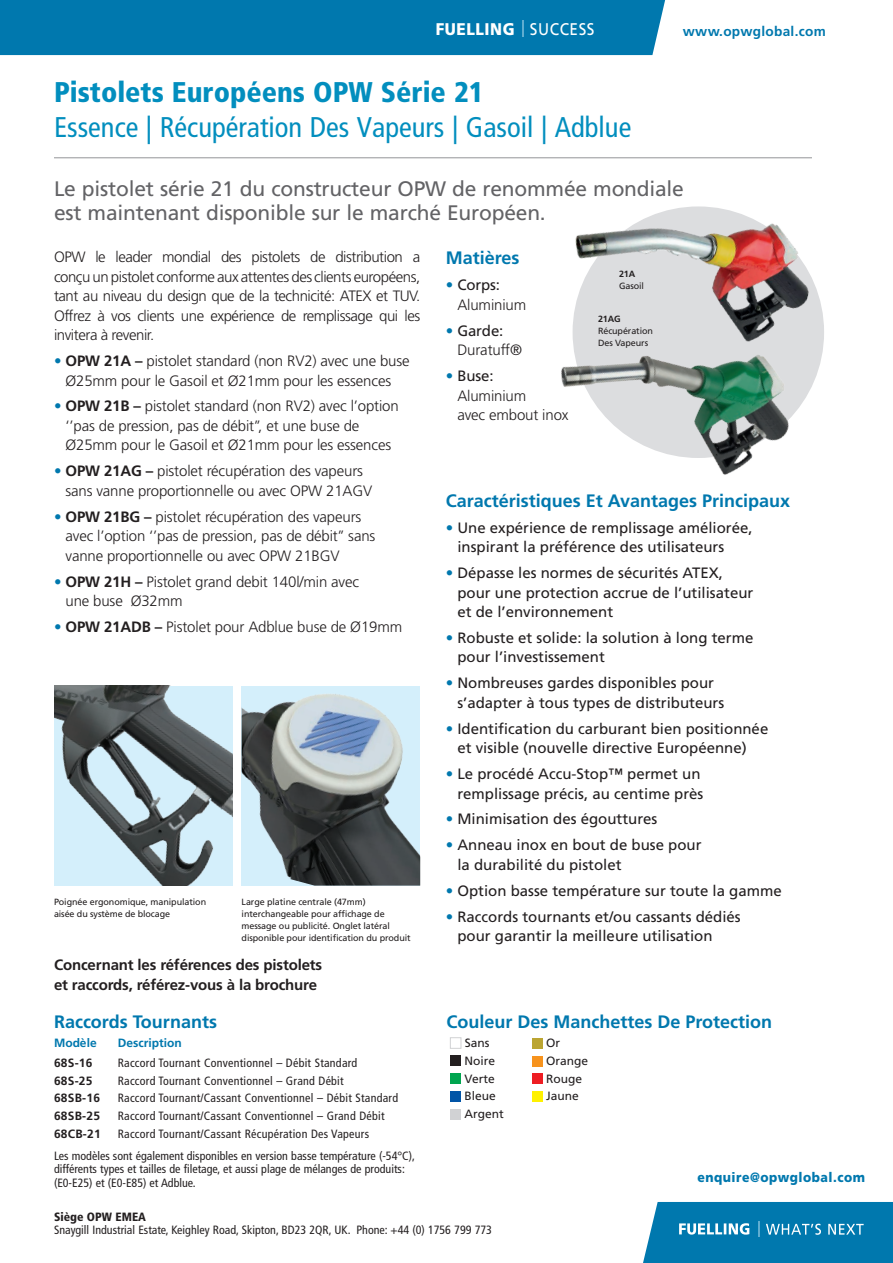
<style>
.page{position:relative;width:893px;height:1263px;background:#fff}
.page>*{position:absolute;margin:0;border:0;box-sizing:border-box;transform-origin:0 0}
.t1{font:condensed 28.5px "Frutiger LT Std";color:#028ebe}
.t2{font:900 condensed 28.5px "Frutiger LT Std";color:#028ebe}
.t3{font:21px/24px "Frutiger LT Std";letter-spacing:-.01em;color:#636366}
.t4{font:700 18px "Frutiger LT Std";color:#0078ae}
.t5{font:900 16.8px "Frutiger LT Std";letter-spacing:.035em;color:#fff;scale:.91 1}
.t6{font:16.8px "Frutiger LT Std";letter-spacing:.035em;color:#fff;scale:.91 1}
.t7{font:300 15px/19.5px "Frutiger LT Std";letter-spacing:-.01em;color:#231f20}
.t8{font:15px/19.5px "Frutiger LT Std";color:#231f20}
.t9{font:700 15px/19.5px "Frutiger LT Std";letter-spacing:-.01em;color:#231f20}
.t10{font:700 13.65px "Frutiger LT Std";letter-spacing:.02em;color:#0078ae}
.t11{font:900 13.5px "Frutiger LT Std";letter-spacing:.04em;color:#0078ae;scale:.91 1}
.t12{font:condensed 12px/13.5px "Frutiger LT Std";color:#231f20}
.t13{font:condensed 12px "Frutiger LT Std";letter-spacing:.02em;color:#231f20}
.t14{font:12px "Frutiger LT Std";color:#231f20}
.t15{font:700 12px "Frutiger LT Std";letter-spacing:.02em;color:#231f20}
.t16{font:700 12px "Frutiger LT Std";color:#0078ae}
.t17{font:9px/12px "Frutiger LT Std";letter-spacing:-.01em;color:#231f20}
.s1{font-weight:400;color:#0078ae}
.s2{font-weight:700}
.s3{font-weight:400}
.s4{color:#0078ae}
.s5{font-weight:900}
</style>
<div class="page">
<hr style="left:54px;top:157px;width:758px;height:1px;background:#939598">
<div style="left:0;top:0;width:665px;height:55px;background:#0078ae"></div>
<svg style="left:643px;top:1202px;width:250px;height:61px;background:#1382b4"></svg>
<div style="left:450px;top:1037px;width:11px;height:11px;border:1px solid #d1d2d4"></div>
<div style="left:450px;top:1056px;width:11px;height:10px;background:#231f20"></div>
<div style="left:450px;top:1073px;width:11px;height:11px;background:#00a54f"></div>
<div style="left:450px;top:1091px;width:11px;height:11px;background:#0154a6"></div>
<div style="left:450px;top:1109px;width:11px;height:10px;background:#d1d2d4"></div>
<div style="left:532px;top:1038px;width:10px;height:11px;background:#bba532"></div>
<div style="left:532px;top:1056px;width:10px;height:10px;background:#f7931d"></div>
<div style="left:532px;top:1073px;width:10px;height:11px;background:#ee1d23"></div>
<div style="left:532px;top:1091px;width:10px;height:11px;background:#fff101"></div>
<img style="left:561px;top:377px;width:255px;height:98px">
<img style="left:561px;top:206px;width:263px;height:171px">
<img style="left:242px;top:686px;width:178px;height:200px">
<img style="left:54px;top:686px;width:179px;height:200px">
<p class="t5" style="left:436px;top:19px;width:88px">FUELLING</p>
<p class="t6" style="left:530px;top:19px;width:73px">SUCCESS</p>
<p class="t10" style="left:683px;top:24px;width:144px">www.opwglobal.com</p>
<p class="t2" style="left:54px;top:75px;width:431px">Pistolets Européens OPW Série 21</p>
<p class="t1" style="left:54px;top:110px;width:579px">Essence | Récupération Des Vapeurs | Gasoil | Adblue</p>
<p class="t3" style="left:54px;top:177px;width:631px">Le pistolet série 21 du constructeur OPW de renommée mondiale est maintenant disponible sur le marché Européen.</p>
<p class="t7" style="left:54px;top:247px;width:368px;text-align:justify">OPW le leader mondial des pistolets de distribution a conçu un pistolet conforme aux attentes des clients européens, tant au niveau du design que de la technicité: ATEX et TUV.<br>Offrez à vos clients une expérience de remplissage qui les invitera à revenir.</p>
<p class="t7" style="left:54px;top:351px;width:357px;text-align:center"><span class="s1">•</span> <span class="s2">OPW 21A –</span> pistolet standard (non RV2) avec une buse<br>Ø25mm pour le Gasoil et Ø21mm pour les essences</p>
<p class="t7" style="left:66px;top:397px;width:335px;text-indent:-12px"><span class="s1">•</span> <span class="s2">OPW 21B –</span> pistolet standard (non RV2) avec l’option ‘’pas de pression, pas de débit’’, et une buse de<br>Ø25mm pour le Gasoil et Ø21mm pour les essences</p>
<p class="t7" style="left:66px;top:462px;width:308px;text-indent:-12px"><span class="s1">•</span> <span class="s2">OPW 21AG –</span> pistolet récupération des vapeurs sans vanne proportionnelle ou avec OPW 21AGV</p>
<p class="t7" style="left:66px;top:507px;width:311px;text-indent:-12px"><span class="s1">•</span> <span class="s2">OPW 21BG –</span> pistolet récupération des vapeurs avec l’option ‘’pas de pression, pas de débit’’ sans vanne proportionnelle ou avec OPW 21BGV</p>
<p class="t7" style="left:66px;top:572px;width:295px;text-indent:-12px"><span class="s1">•</span> <span class="s2">OPW 21H –</span> Pistolet grand debit 140l/min avec une buse Ø32mm</p>
<p class="t7" style="left:54px;top:617px;width:350px"><span class="s1">•</span> <span class="s2">OPW 21ADB –</span> Pistolet pour Adblue buse de Ø19mm</p>
<p class="t17" style="left:54px;top:896px;width:154px">Poignée ergonomique, manipulation aisée du système de blocage</p>
<p class="t17" style="left:242px;top:896px;width:171px">Large platine centrale (47mm) interchangeable pour affichage de message ou publicité. Onglet latéral disponible pour identification du produit</p>
<p class="t9" style="left:54px;top:955px;width:270px">Concernant les références des pistolets et raccords, référez-vous à la brochure</p>
<p class="t4" style="left:54px;top:1011px;width:164px">Raccords Tournants</p>
<p class="t16" style="left:54px;top:1036px;width:44px">Modèle</p>
<p class="t16" style="left:118px;top:1036px;width:65px">Description</p>
<p class="t15" style="left:54px;top:1056px;width:40px">68S-16</p>
<p class="t13" style="left:118px;top:1056px;width:241px">Raccord Tournant Conventionnel – Débit Standard</p>
<p class="t15" style="left:54px;top:1073px;width:40px">68S-25</p>
<p class="t13" style="left:118px;top:1073px;width:227px">Raccord Tournant Conventionnel – Grand Débit</p>
<p class="t15" style="left:54px;top:1091px;width:48px">68SB-16</p>
<p class="t13" style="left:118px;top:1091px;width:282px">Raccord Tournant/Cassant Conventionnel – Débit Standard</p>
<p class="t15" style="left:54px;top:1109px;width:48px">68SB-25</p>
<p class="t13" style="left:118px;top:1109px;width:268px">Raccord Tournant/Cassant Conventionnel – Grand Débit</p>
<p class="t15" style="left:54px;top:1127px;width:48px">68CB-21</p>
<p class="t13" style="left:118px;top:1127px;width:253px">Raccord Tournant/Cassant Récupération Des Vapeurs</p>
<p class="t12" style="left:54px;top:1149px;width:362px">Les modèles sont également disponibles en version basse température (-54°C), différents types et tailles de filetage, et aussi plage de mélanges de produits: (E0-E25) et (E0-E85) et Adblue.</p>
<p class="t4" style="left:446px;top:248px;width:75px">Matières</p>
<p class="t7" style="left:457px;top:276px;width:70px;text-indent:-12px"><span class="s1">•</span> <span class="s3">Corps:<br></span>Aluminium</p>
<p class="t7" style="left:457px;top:321px;width:66px;text-indent:-12px"><span class="s1">•</span> <span class="s3">Garde:<br></span>Duratuff®</p>
<p class="t7" style="left:457px;top:366px;width:113px;text-indent:-12px"><span class="s1">•</span> <span class="s3">Buse:<br></span>Aluminium<br>avec embout inox</p>
<p class="t17" style="left:619px;top:267px;width:27px"><span class="s2">21A<br></span>Gasoil</p>
<p class="t17" style="left:598px;top:313px;width:57px"><span class="s2">21AG<br></span>Récupération<br>Des Vapeurs</p>
<p class="t4" style="left:446px;top:490px;width:346px">Caractéristiques Et Avantages Principaux</p>
<p class="t8" style="left:457px;top:518px;width:297px;text-indent:-12px"><span class="s4">•</span> Une expérience de remplissage améliorée, inspirant la préférence des utilisateurs</p>
<p class="t8" style="left:457px;top:563px;width:297px;text-indent:-12px"><span class="s4">•</span> Dépasse les normes de sécurités ATEX, pour une protection accrue de l’utilisateur et de l’environnement</p>
<p class="t8" style="left:457px;top:628px;width:297px;text-indent:-12px"><span class="s4">•</span> Robuste et solide: la solution à long terme pour l’investissement</p>
<p class="t8" style="left:457px;top:673px;width:268px;text-indent:-12px"><span class="s4">•</span> Nombreuses gardes disponibles pour s’adapter à tous types de distributeurs</p>
<p class="t8" style="left:457px;top:719px;width:312px;text-indent:-12px"><span class="s4">•</span> Identification du carburant bien positionnée et visible (nouvelle directive Européenne)</p>
<p class="t8" style="left:446px;top:764px;width:259px;text-align:right"><span class="s4">•</span> Le procédé Accu-Stop™ permet un remplissage précis, au centime près</p>
<p class="t8" style="left:446px;top:809px;width:213px"><span class="s4">•</span> Minimisation des égouttures</p>
<p class="t8" style="left:457px;top:835px;width:246px;text-indent:-12px"><span class="s4">•</span> Anneau inox en bout de buse pour la durabilité du pistolet</p>
<p class="t8" style="left:446px;top:881px;width:337px"><span class="s4">•</span> Option basse température sur toute la gamme</p>
<p class="t8" style="left:457px;top:907px;width:285px;text-indent:-12px"><span class="s4">•</span> Raccords tournants et/ou cassants dédiés pour garantir la meilleure utilisation</p>
<p class="t4" style="left:446px;top:1011px;width:327px">Couleur Des Manchettes De Protection</p>
<p class="t14" style="left:465px;top:1036px;width:26px">Sans</p>
<p class="t14" style="left:464px;top:1053px;width:32px">Noire</p>
<p class="t14" style="left:464px;top:1071px;width:32px">Verte</p>
<p class="t14" style="left:464px;top:1089px;width:33px">Bleue</p>
<p class="t14" style="left:464px;top:1107px;width:41px">Argent</p>
<p class="t14" style="left:546px;top:1036px;width:16px">Or</p>
<p class="t14" style="left:546px;top:1054px;width:44px">Orange</p>
<p class="t14" style="left:546px;top:1071px;width:37px">Rouge</p>
<p class="t14" style="left:546px;top:1089px;width:34px">Jaune</p>
<p class="t11" style="left:697px;top:1169px;width:186px">enquire@opwglobal.com</p>
<p class="t12" style="left:54px;top:1210px;width:439px"><span class="s5">Siège OPW EMEA<br></span>Snaygill Industrial Estate, Keighley Road, Skipton, BD23 2QR, UK. Phone: +44 (0) 1756 799 773</p>
</div>
